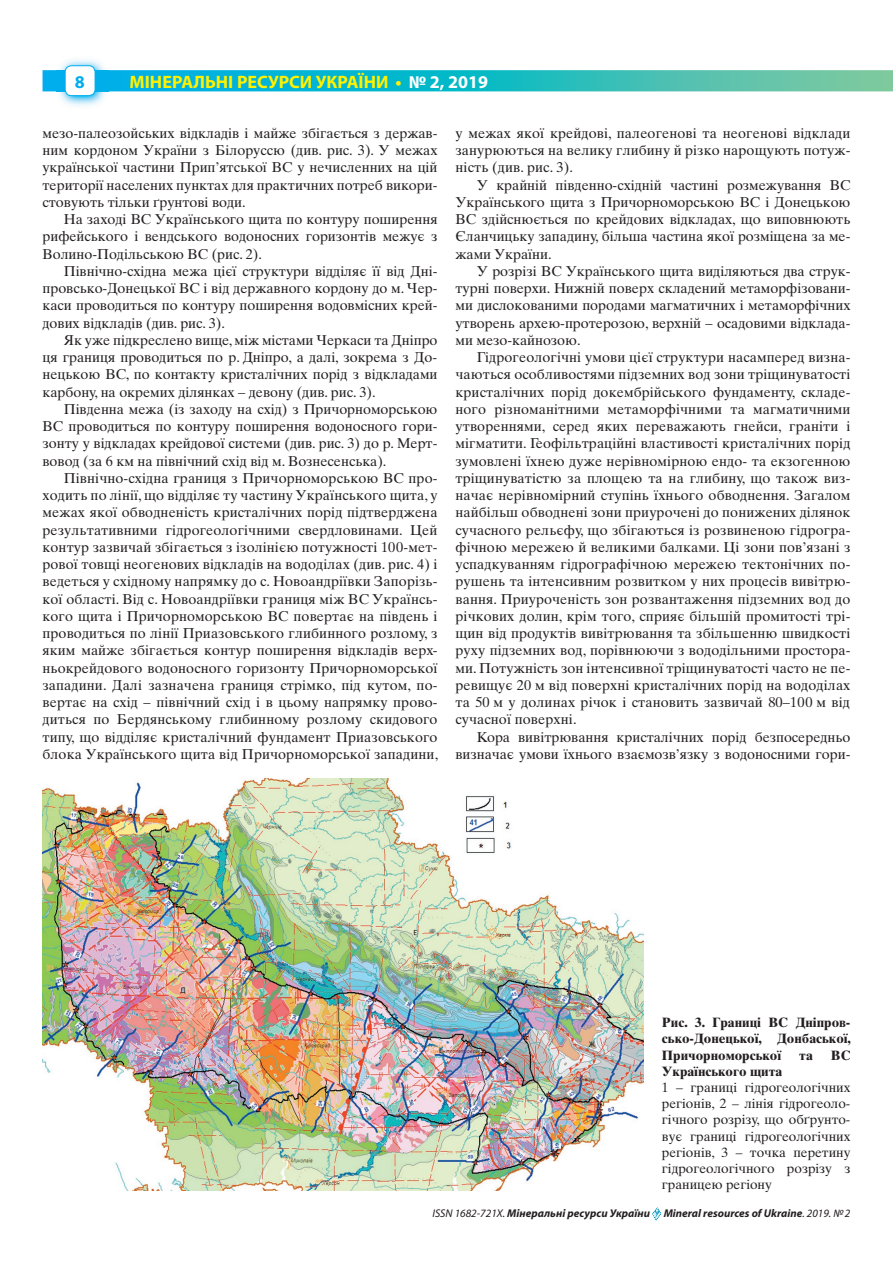
<style>
.page{position:relative;width:893px;height:1263px;background:#fff}
.page>*{position:absolute;margin:0;border:0;box-sizing:border-box;transform-origin:0 0}
.t1{font:700 18px "Myriad Pro";color:#fff101}
.t2{font:700 18px "Myriad Pro";color:#00aeef}
.t3{font:14.25px/17.2px "Times Ten LT Std";color:#231f20;text-align:justify}
.t4{font:13.5px/16.2px "Times Ten LT Std";color:#231f20;text-align:justify}
.t5{font:700 13.5px/16.2px "Times Ten LT Std";color:#231f20;text-align:justify}
.t6{font:italic 700 11.25px "Myriad Pro";color:#231f20}
.s1{color:#fff}
.s2{font-weight:400}
</style>
<div class="page">
<svg style="left:43px;top:70px;width:850px;height:21px;background:#28bbc3"></svg>
<img style="left:56px;top:59px;width:52px;height:47px">
<img style="left:56px;top:70px;width:52px;height:21px">
<div style="left:65px;top:66px;width:30px;height:30px;background:#fff;border-radius:6px"></div>
<div style="left:65px;top:65px;width:30px;height:31px;border:1px solid #00aeef;border-radius:6px"></div>
<svg style="left:652px;top:1207px;width:9px;height:13px"></svg>
<img style="left:43px;top:779px;width:601px;height:411px">
<p class="t2" style="left:75px;top:72px;width:11px">8</p>
<p class="t1" style="left:130px;top:72px;width:360px">МІНЕРАЛЬНІ РЕСУРСИ УКРАЇНИ • <span class="s1">№ 2, 2019</span></p>
<p class="t3" style="left:43px;top:124px;width:396px">мезо-палеозойських відкладів і майже збігається з держав&shy;ним кордоном України з Білоруссю (див. рис. 3). У межах української частини Прип’ятської ВС у нечисленних на цій території населених пунктах для практичних потреб викори&shy;стовують тільки ґрунтові води.</p>
<p class="t3" style="left:43px;top:210px;width:396px;text-indent:21px">На заході ВС Українського щита по контуру поширення рифейського і вендського водоносних горизонтів межує з Волино-Подільською ВС (рис. 2).</p>
<p class="t3" style="left:43px;top:262px;width:396px;text-indent:21px">Північно-східна межа цієї структури відділяє її від Дні&shy;провсько-Донецької ВС і від державного кордону до м. Чер&shy;каси проводиться по контуру поширення водовмісних крей&shy;дових відкладів (див. рис. 3).</p>
<p class="t3" style="left:43px;top:331px;width:396px;text-indent:21px">Як уже підкреслено вище, між містами Черкаси та Дніпро ця границя проводиться по р. Дніпро, а далі, зокрема з До&shy;нецькою ВС, по контакту кристалічних порід з відкладами карбону, на окремих ділянках – девону (див. рис. 3).</p>
<p class="t3" style="left:43px;top:400px;width:396px;text-indent:21px">Південна межа (із заходу на схід) з Причорноморською ВС проводиться по контуру поширення водоносного гори&shy;зонту у відкладах крейдової системи (див. рис. 3) до р. Мерт&shy;вовод (за 6 км на північний схід від м. Вознесенська).</p>
<p class="t3" style="left:43px;top:469px;width:397px;text-indent:21px">Північно-східна границя з Причорноморською ВС про&shy;ходить по лінії, що відділяє ту частину Українського щита, у межах якої обводненість кристалічних порід підтверджена результативними гідрогеологічними свердловинами. Цей контур зазвичай збігається з ізолінією потужності 100- мет&shy;рової товщі неогенових відкладів на вододілах (див. рис. 4) і ведеться у східному напрямку до с. Новоандріївки Запорізь&shy;кої області. Від с. Новоандріївки границя між ВС Українсь&shy;кого щита і Причорноморською ВС повертає на південь і проводиться по лінії Приазовського глибинного розлому, з яким майже збігається контур поширення відкладів верх&shy;ньокрейдового водоносного горизонту Причорноморської западини. Далі зазначена границя стрімко, під кутом, по&shy;вертає на схід – північний схід і в цьому напрямку прово&shy;диться по Бердянському глибинному розлому скидового типу, що відділяє кристалічний фундамент Приазовського блока Українського щита від Причорноморської западини,</p>
<p class="t3" style="left:455px;top:124px;width:396px">у межах якої крейдові, палеогенові та неогенові відклади занурюються на велику глибину й різко нарощують потуж&shy;ність (див. рис. 3).</p>
<p class="t3" style="left:455px;top:176px;width:396px;text-indent:21px">У крайній південно-східній частині розмежування ВС Українського щита з Причорноморською ВС і Донецькою ВС здійснюється по крейдових відкладах, що виповнюють Єланчицьку западину, більша частина якої розміщена за ме&shy;жами України.</p>
<p class="t3" style="left:455px;top:262px;width:396px;text-indent:21px">У розрізі ВС Українського щита виділяються два струк&shy;турні поверхи. Нижній поверх складений метаморфізовани&shy;ми дислокованими породами магматичних і метаморфічних утворень архею-протерозою, верхній – осадовими відклада&shy;ми мезо-кайнозою.</p>
<p class="t3" style="left:455px;top:348px;width:396px;text-indent:21px">Гідрогеологічні умови цієї структури насамперед визна&shy;чаються особливостями підземних вод зони тріщинуватості кристалічних порід докембрійського фундаменту, складе&shy;ного різноманітними метаморфічними та магматичними утвореннями, серед яких переважають гнейси, граніти і мігматити. Геофільтраційні властивості кристалічних порід зумовлені їхнею дуже нерівномірною ендо- та екзогенною тріщинуватістю за площею та на глибину, що також виз&shy;начає нерівномірний ступінь їхнього обводнення. Загалом найбільш обводнені зони приурочені до понижених ділянок сучасного рельєфу, що збігаються із розвиненою гідрогра&shy;фічною мережею й великими балками. Ці зони пов’язані з успадкуванням гідрографічною мережею тектонічних по&shy;рушень та інтенсивним розвитком у них процесів вивітрю&shy;вання. Приуроченість зон розвантаження підземних вод до річкових долин, крім того, сприяє більшій промитості трі&shy;щин від продуктів вивітрювання та збільшенню швидкості руху підземних вод, порівнюючи з вододільними простора&shy;ми. Потужність зон інтенсивної тріщинуватості часто не пе&shy;ревищує 20 м від поверхні кристалічних порід на вододілах та 50 м у долинах річок і становить зазвичай 80–100 м від сучасної поверхні.</p>
<p class="t3" style="left:455px;top:728px;width:396px;text-align:right">Кора вивітрювання кристалічних порід безпосередньо визначає умови їхнього взаємозв’язку з водоносними гори-</p>
<p class="t5" style="left:662px;top:1014px;width:190px">Рис. 3. Границі ВС Дніпров&shy;сько-Донецької, Донбаської, Причорноморської</p>
<p class="t5" style="left:799px;top:1047px;width:15px">та</p>
<p class="t5" style="left:831px;top:1047px;width:21px">ВС</p>
<p class="t5" style="left:662px;top:1063px;width:122px">Українського щита</p>
<p class="t4" style="left:662px;top:1079px;width:190px">1 – границі гідрогеологічних регіонів, 2 – лінія гідрогеоло&shy;гічного розрізу, що обґрунто&shy;вує границі гідрогеологічних регіонів, 3 – точка перетину гідрогеологічного розрізу з границею регіону</p>
<p class="t6" style="left:432px;top:1207px;width:420px"><span class="s2">ISSN 1682-721X.</span> Мінеральні ресурси України Mineral resources of Ukraine<span class="s2">. 2019. №2</span></p>
</div>
